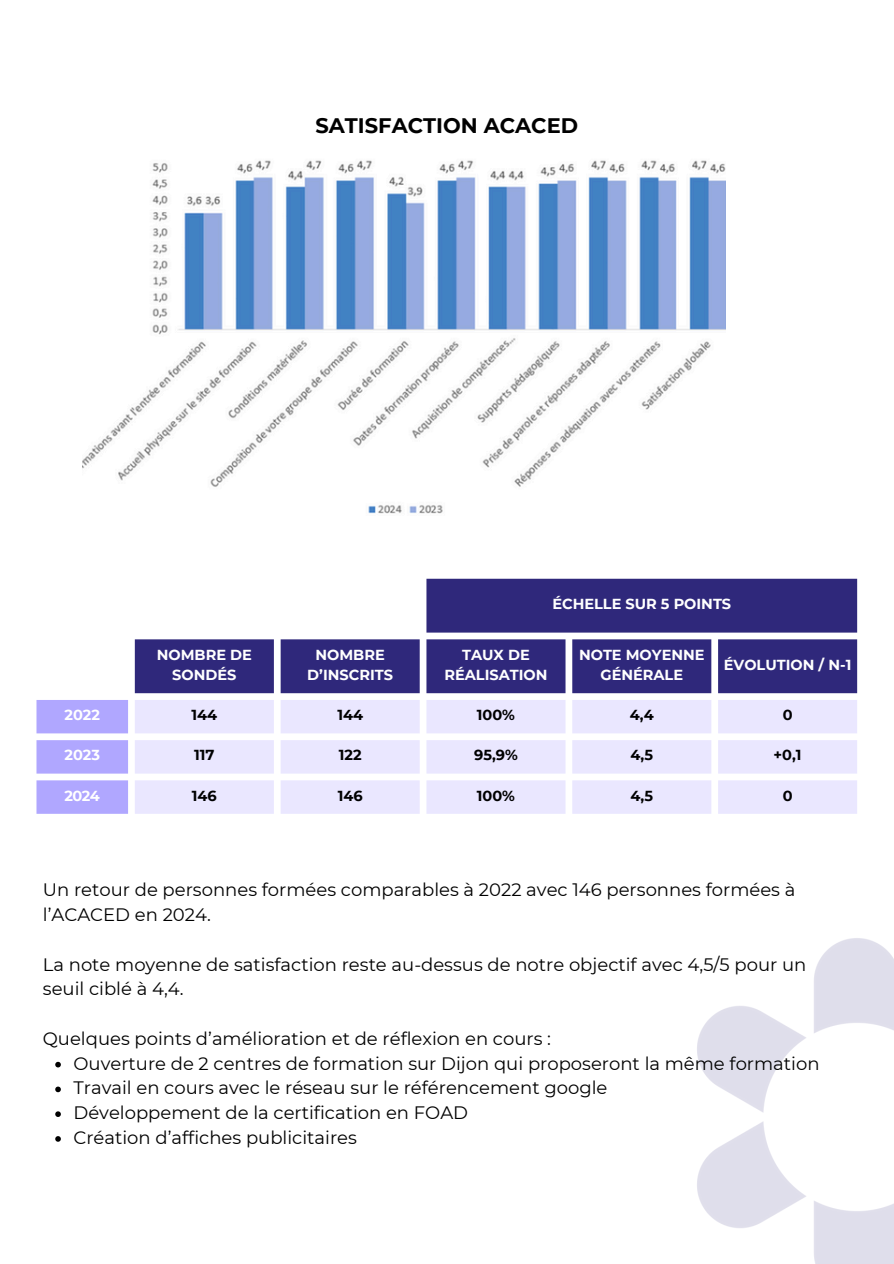
<style>
.page{position:relative;width:894px;height:1264px;background:#fff}
.page>*{position:absolute;margin:0;border:0;box-sizing:border-box;transform-origin:0 0}
.t1{font:700 21px "Montserrat";color:#000}
.t2{font:18px/24.8px "Montserrat";color:#000}
.t3{font:700 14.55px/20.2px "Montserrat";color:#fff;text-align:center}
.t4{font:700 14.55px "Montserrat";color:#000}
</style>
<div class="page">
<img style="left:83px;top:160px;width:642px;height:354px">
<img style="left:697px;top:938px;width:196px;height:325px">
<svg style="left:135px;top:578px;width:721px;height:115px;fill:#2f287b"></svg>
<svg style="left:36px;top:700px;width:92px;height:113px"></svg>
<svg style="left:135px;top:700px;width:721px;height:113px;fill:#eae7ff"></svg>
<svg style="left:55px;top:1061px;width:6px;height:6px"></svg>
<svg style="left:55px;top:1086px;width:6px;height:6px"></svg>
<svg style="left:55px;top:1111px;width:6px;height:5px"></svg>
<svg style="left:55px;top:1136px;width:6px;height:5px"></svg>
<h1 class="t1" style="left:315px;top:112px;width:264px">SATISFACTION ACACED</h1>
<p class="t3" style="left:552px;top:594px;width:180px">ÉCHELLE SUR 5 POINTS</p>
<p class="t3" style="left:157px;top:644px;width:97px">NOMBRE DE<br>SONDÉS</p>
<p class="t3" style="left:307px;top:644px;width:87px">NOMBRE<br>D’INSCRITS</p>
<p class="t3" style="left:444px;top:644px;width:104px">TAUX DE<br>RÉALISATION</p>
<p class="t3" style="left:579px;top:644px;width:127px">NOTE MOYENNE<br>GÉNÉRALE</p>
<p class="t3" style="left:723px;top:654px;width:129px">ÉVOLUTION / N-1</p>
<p class="t3" style="left:64px;top:705px;width:37px">2022</p>
<p class="t4" style="left:191px;top:706px;width:27px">144</p>
<p class="t4" style="left:337px;top:706px;width:27px">144</p>
<p class="t4" style="left:477px;top:706px;width:40px">100%</p>
<p class="t4" style="left:629px;top:706px;width:25px">4,4</p>
<p class="t4" style="left:782px;top:706px;width:11px">0</p>
<p class="t3" style="left:64px;top:745px;width:37px">2023</p>
<p class="t4" style="left:194px;top:746px;width:22px">117</p>
<p class="t4" style="left:338px;top:746px;width:24px">122</p>
<p class="t4" style="left:474px;top:746px;width:45px">95,9%</p>
<p class="t4" style="left:630px;top:746px;width:24px">4,5</p>
<p class="t4" style="left:773px;top:746px;width:29px">+0,1</p>
<p class="t3" style="left:65px;top:785px;width:37px">2024</p>
<p class="t4" style="left:192px;top:786px;width:26px">146</p>
<p class="t4" style="left:337px;top:786px;width:26px">146</p>
<p class="t4" style="left:477px;top:786px;width:40px">100%</p>
<p class="t4" style="left:630px;top:786px;width:24px">4,5</p>
<p class="t4" style="left:782px;top:786px;width:11px">0</p>
<p class="t2" style="left:43px;top:877px;width:753px">Un retour de personnes formées comparables à 2022 avec 146 personnes formées à l’ACACED en 2024.</p>
<p class="t2" style="left:43px;top:951px;width:764px">La note moyenne de satisfaction reste au-dessus de notre objectif avec 4,5/5 pour un seuil ciblé à 4,4.</p>
<p class="t2" style="left:43px;top:1026px;width:509px">Quelques points d’amélioration et de réflexion en cours :</p>
<p class="t2" style="left:73px;top:1050px;width:747px">Ouverture de 2 centres de formation sur Dijon qui proposeront la même formation</p>
<p class="t2" style="left:73px;top:1075px;width:535px">Travail en cours avec le réseau sur le référencement google</p>
<p class="t2" style="left:73px;top:1100px;width:396px">Développement de la certification en FOAD</p>
<p class="t2" style="left:73px;top:1125px;width:285px">Création d’affiches publicitaires</p>
</div>
